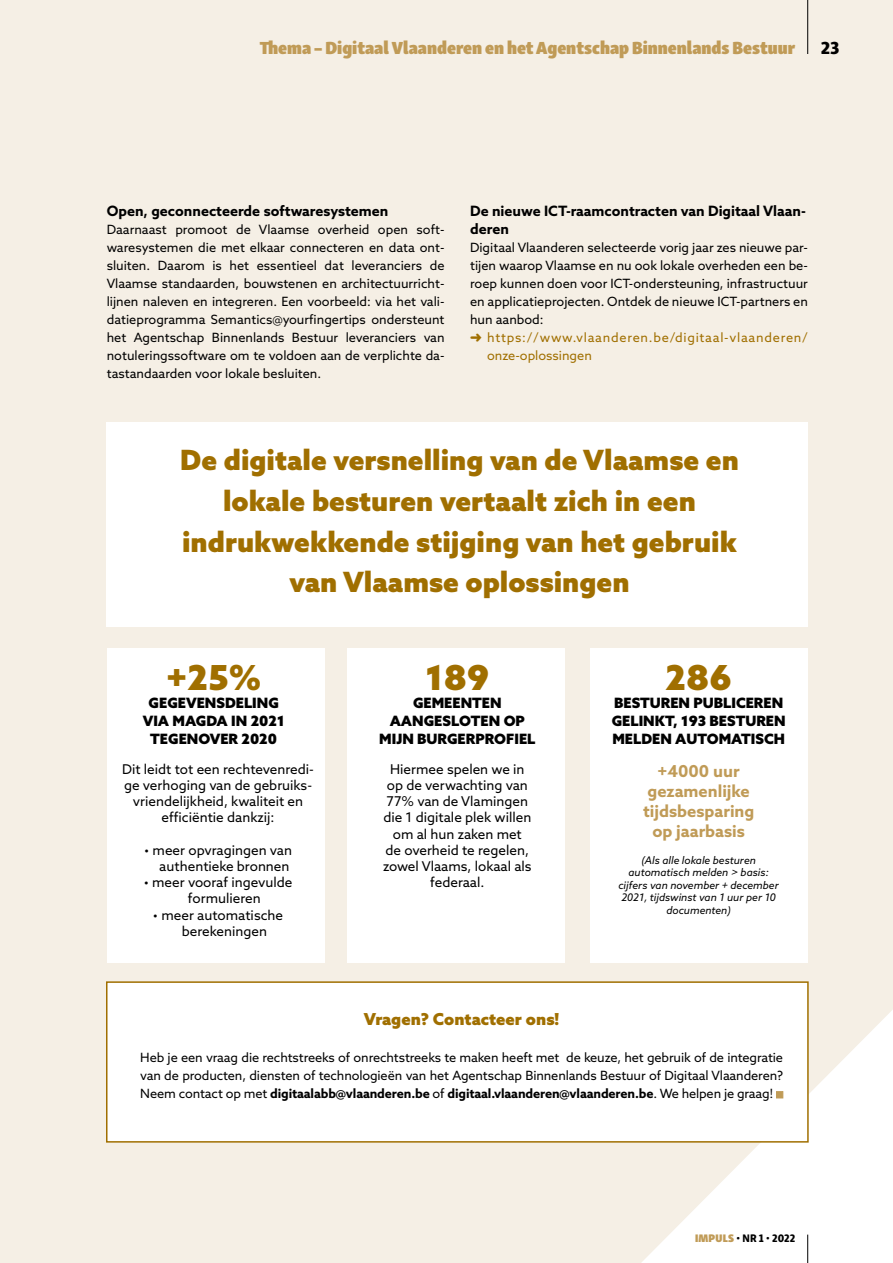
<style>
.page{position:relative;width:893px;height:1263px;background:#f5efe5}
.page>*{position:absolute;margin:0;border:0;box-sizing:border-box;transform-origin:0 0}
.t1{font:900 34.5px "Azo Sans";color:#a06f00}
.t2{font:900 27.9px/40.7px "Azo Sans";color:#a06f00;text-align:center}
.t3{font:18px "Skolar Sans Latn Cn Bl";color:#c09b57}
.t4{font:18px "Skolar Sans Latn Eb";color:#000}
.t5{font:700 16.5px/19.8px "Azo Sans";color:#c09b57;text-align:center}
.t6{font:900 16.5px "Azo Sans";color:#a06f00}
.t7{font:900 14.25px/18px "Azo Sans";color:#000;text-align:center}
.t8{font:700 14.25px/18px "Azo Sans";color:#000}
.t9{font:13.5px/16.2px "Azo Sans";color:#000;text-align:center}
.t10{font:12.75px/18px "Azo Sans";color:#000;text-align:justify}
.t11{font:12.75px "Azo Sans";letter-spacing:.06em;color:#a06f00}
.t12{font:12.75px "Azo Sans";color:#a06f00}
.t13{font:11.25px "Skolar Sans Latn Cn Eb";color:#000}
.t14{font:italic 10.5px/12.6px "Azo Sans";color:#000;text-align:center}
.s1{font-weight:700}
.s2{font-family:"Skolar Sans Latn Cn Bl";color:#c09b57}
.s3{font-family:"Skolar Sans Latn Cn"}
</style>
<div class="page">
<svg style="left:641px;top:1010px;width:252px;height:253px;fill:#fff"></svg>
<hr style="left:807px;top:0;width:1px;height:54px;background:#000">
<svg style="left:807px;top:1234px;width:1px;height:29px"></svg>
<div style="left:107px;top:422px;width:701px;height:204px;background:#fff"></div>
<div style="left:106px;top:981px;width:703px;height:161px;background:#fff;border:2px solid #a06f00"></div>
<div style="left:107px;top:648px;width:217px;height:314px;background:#fff"></div>
<div style="left:347px;top:648px;width:218px;height:314px;background:#fff"></div>
<div style="left:590px;top:648px;width:217px;height:314px;background:#fff"></div>
<svg style="left:776px;top:1091px;width:7px;height:7px"></svg>
<h3 class="t3" style="left:260px;top:32px;width:537px">Thema - Digitaal Vlaanderen en het Agentschap Binnenlands Bestuur</h3>
<h3 class="t4" style="left:821px;top:32px;width:20px">23</h3>
<p class="t8" style="left:107px;top:202px;width:283px">Open, geconnecteerde softwaresystemen</p>
<p class="t10" style="left:107px;top:220px;width:339px">Daarnaast promoot de Vlaamse overheid open soft&shy;waresystemen die met elkaar connecteren en data ont&shy;sluiten. Daarom is het essentieel dat leveranciers de Vlaamse standaarden, bouwstenen en architectuurricht&shy;lijnen naleven en integreren. Een voorbeeld: via het vali&shy;datieprogramma Semantics@yourfingertips ondersteunt het Agentschap Binnenlands Bestuur leveranciers van notuleringssoftware om te voldoen aan de verplichte da&shy;tastandaarden voor lokale besluiten.</p>
<p class="t8" style="left:470px;top:202px;width:337px">De nieuwe ICT-raamcontracten van Digitaal Vlaan&shy;deren</p>
<p class="t10" style="left:470px;top:238px;width:339px">Digitaal Vlaanderen selecteerde vorig jaar zes nieuwe par-</p>
<p class="t10" style="left:470px;top:256px;width:339px">tijen waarop Vlaamse en nu ook lokale overheden een be-</p>
<p class="t10" style="left:470px;top:274px;width:339px">roep kunnen doen voor ICT-ondersteuning, infrastructuur</p>
<p class="t10" style="left:470px;top:292px;width:339px">en applicatieprojecten. Ontdek de nieuwe ICT-partners en</p>
<p class="t10" style="left:470px;top:310px;width:75px">hun aanbod:</p>
<p class="t11" style="left:470px;top:329px;width:339px">➜ https://www.vlaanderen.be/digitaal-vlaanderen/</p>
<p class="t12" style="left:487px;top:347px;width:106px">onze-oplossingen</p>
<h2 class="t2" style="left:180px;top:439px;width:560px">De digitale versnelling van de Vlaamse en lokale besturen vertaalt zich in een indrukwekkende stijging van het gebruik van Vlaamse oplossingen</h2>
<h1 class="t1" style="left:166px;top:654px;width:96px">+25%</h1>
<p class="t7" style="left:143px;top:693px;width:143px">GEGEVENSDELING<br>VIA MAGDA IN 2021<br>TEGENOVER 2020</p>
<p class="t9" style="left:122px;top:761px;width:193px">Dit leidt tot een rechtevenredi&shy;ge verhoging van de gebruiks&shy;vriendelijkheid, kwaliteit en efficiëntie dankzij:</p>
<p class="t9" style="left:144px;top:842px;width:149px;text-align:right">• meer opvragingen van authentieke bronnen</p>
<p class="t9" style="left:188px;top:874px;width:106px;text-align:left;text-indent:-44px">• meer vooraf ingevulde formulieren</p>
<p class="t9" style="left:182px;top:906px;width:103px;text-align:left;text-indent:-29px">• meer automatische berekeningen</p>
<h1 class="t1" style="left:426px;top:654px;width:65px">189</h1>
<p class="t7" style="left:379px;top:693px;width:158px">GEMEENTEN<br>AANGESLOTEN OP<br>MIJN BURGERPROFIEL</p>
<p class="t9" style="left:383px;top:761px;width:150px">Hiermee spelen we in op de verwachting van<br>77% van de Vlamingen die 1 digitale plek willen om al hun zaken met<br>de overheid te regelen, zowel Vlaams, lokaal als federaal.</p>
<h1 class="t1" style="left:665px;top:654px;width:68px">286</h1>
<p class="t7" style="left:612px;top:693px;width:175px;text-align:left">BESTUREN PUBLICEREN<br>GELINKT, 193 BESTUREN<br>MELDEN AUTOMATISCH</p>
<p class="t5" style="left:643px;top:761px;width:113px">+4000 uur gezamenlijke tijdsbesparing op jaarbasis</p>
<p class="t14" style="left:618px;top:853px;width:162px">(Als alle lokale besturen automatisch melden &gt; basis: cijfers van november + december<br>2021, tijdswinst van 1 uur per 10 documenten)</p>
<p class="t6" style="left:364px;top:1008px;width:197px">Vragen? Contacteer ons!</p>
<p class="t10" style="left:140px;top:1048px;width:644px">Heb je een vraag die rechtstreeks of onrechtstreeks te maken heeft met de keuze, het gebruik of de integratie van de producten, diensten of technologieën van het Agentschap Binnenlands Bestuur of Digitaal Vlaanderen?<br>Neem contact op met <span class="s1">digitaalabb@vlaanderen.be</span> of <span class="s1">digitaal.vlaanderen@vlaanderen.be</span>. We helpen je graag!</p>
<p class="t13" style="left:695px;top:1229px;width:102px"><span class="s2">IMPULS</span> <span class="s3">•</span> NR 1 <span class="s3">•</span> 2022</p>
</div>
